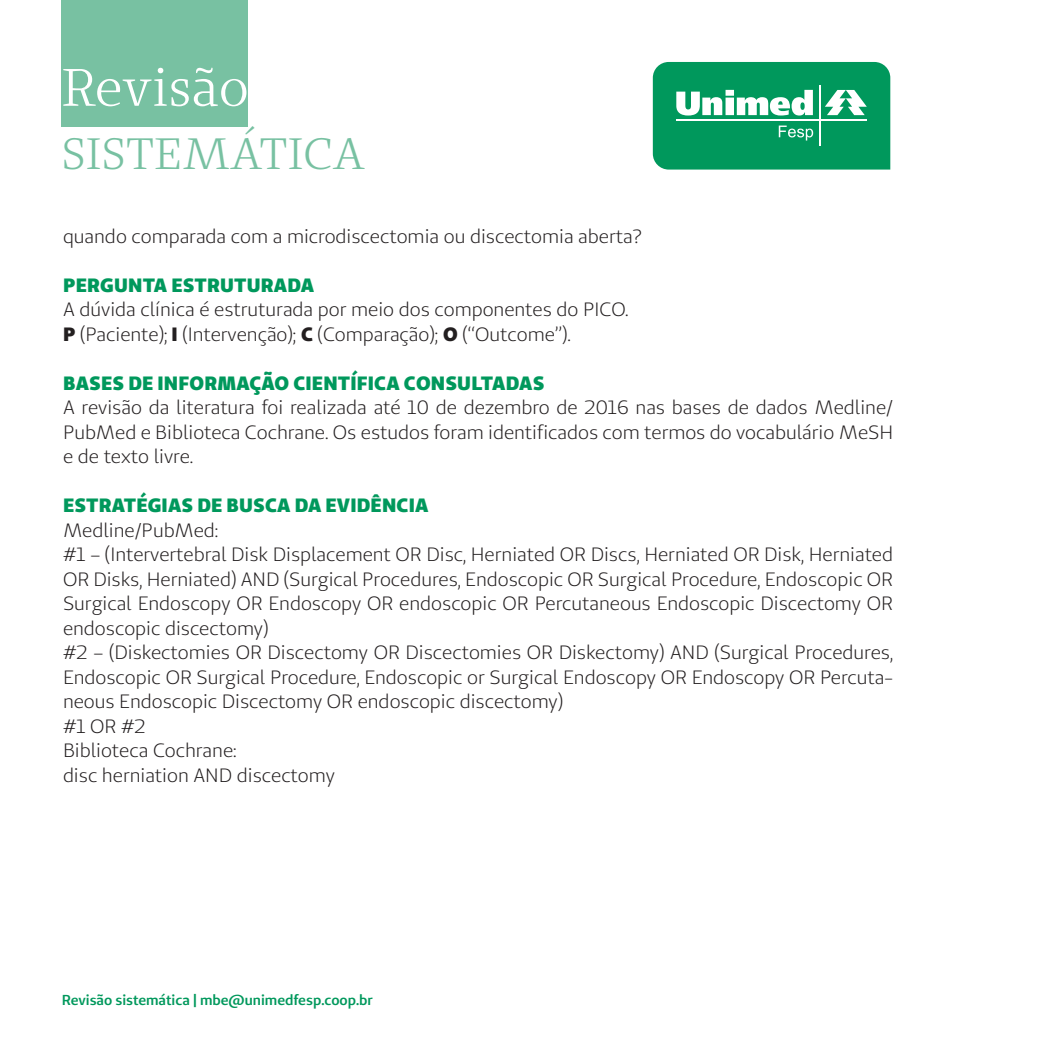
<style>
.page{position:relative;width:1042px;height:1042px;background:#fff}
.page>*{position:absolute;margin:0;border:0;box-sizing:border-box;transform-origin:0 0}
.t1{font:52.5px "Unimed Serif";color:#fff}
.t2{font:43.75px "Unimed Serif";letter-spacing:.01em;color:#78c1a2}
.Texto{font:19.25px/24.5px "Unimed Sans";color:#231f20;text-align:justify}
.Intertítulo{font:900 19.25px "Unimed Sans";letter-spacing:.01em;color:#00985c}
.t3{font:600 14.35px "Unimed Sans";color:#00985c}
.s1{font-weight:900}
</style>
<div class="page">
<div style="left:61px;top:0;width:187px;height:127px;background:#78c1a2"></div>
<svg style="left:652px;top:62px;width:239px;height:108px;background:#24a673"></svg>
<h1 class="t1" style="left:62px;top:54px;width:189px">Revisão</h1>
<h2 class="t2" style="left:62px;top:126px;width:305px">SISTEMÁTICA</h2>
<p class="Texto" style="left:63px;top:223px;width:580px">quando comparada com a microdiscectomia ou discectomia aberta?</p>
<p class="Intertítulo" style="left:63px;top:272px;width:253px">PERGUNTA ESTRUTURADA</p>
<p class="Texto" style="left:63px;top:297px;width:567px">A dúvida clínica é estruturada por meio dos componentes do PICO.</p>
<p class="Texto" style="left:63px;top:321px;width:509px"><span class="s1">P</span> (Paciente); <span class="s1">I</span> (Intervenção); <span class="s1">C</span> (Comparação); <span class="s1">O</span> (“Outcome”).</p>
<p class="Intertítulo" style="left:63px;top:370px;width:483px">BASES DE INFORMAÇÃO CIENTÍFICA CONSULTADAS</p>
<p class="Texto" style="left:63px;top:395px;width:831px">A revisão da literatura foi realizada até 10 de dezembro de 2016 nas bases de dados Medline/ PubMed e Biblioteca Cochrane. Os estudos foram identificados com termos do vocabulário MeSH e de texto livre.</p>
<p class="Intertítulo" style="left:63px;top:492px;width:367px">ESTRATÉGIAS DE BUSCA DA EVIDÊNCIA</p>
<p class="Texto" style="left:63px;top:517px;width:157px">Medline/PubMed:</p>
<p class="Texto" style="left:63px;top:542px;width:831px">#1 − (Intervertebral Disk Displacement OR Disc, Herniated OR Discs, Herniated OR Disk, Herniated OR Disks, Herniated) AND (Surgical Procedures, Endoscopic OR Surgical Procedure, Endoscopic OR Surgical Endoscopy OR Endoscopy OR endoscopic OR Percutaneous Endoscopic Discectomy OR endoscopic discectomy)</p>
<p class="Texto" style="left:63px;top:640px;width:831px">#2 − (Diskectomies OR Discectomy OR Discectomies OR Diskectomy) AND (Surgical Procedures, Endoscopic OR Surgical Procedure, Endoscopic or Surgical Endoscopy OR Endoscopy OR Percuta&shy;neous Endoscopic Discectomy OR endoscopic discectomy)</p>
<p class="Texto" style="left:63px;top:713px;width:84px">#1 OR #2</p>
<p class="Texto" style="left:63px;top:738px;width:175px">Biblioteca Cochrane:</p>
<p class="Texto" style="left:63px;top:762px;width:273px">disc herniation AND discectomy</p>
<p class="t3" style="left:62px;top:990px;width:313px">Revisão sistemática | mbe@unimedfesp.coop.br</p>
</div>
